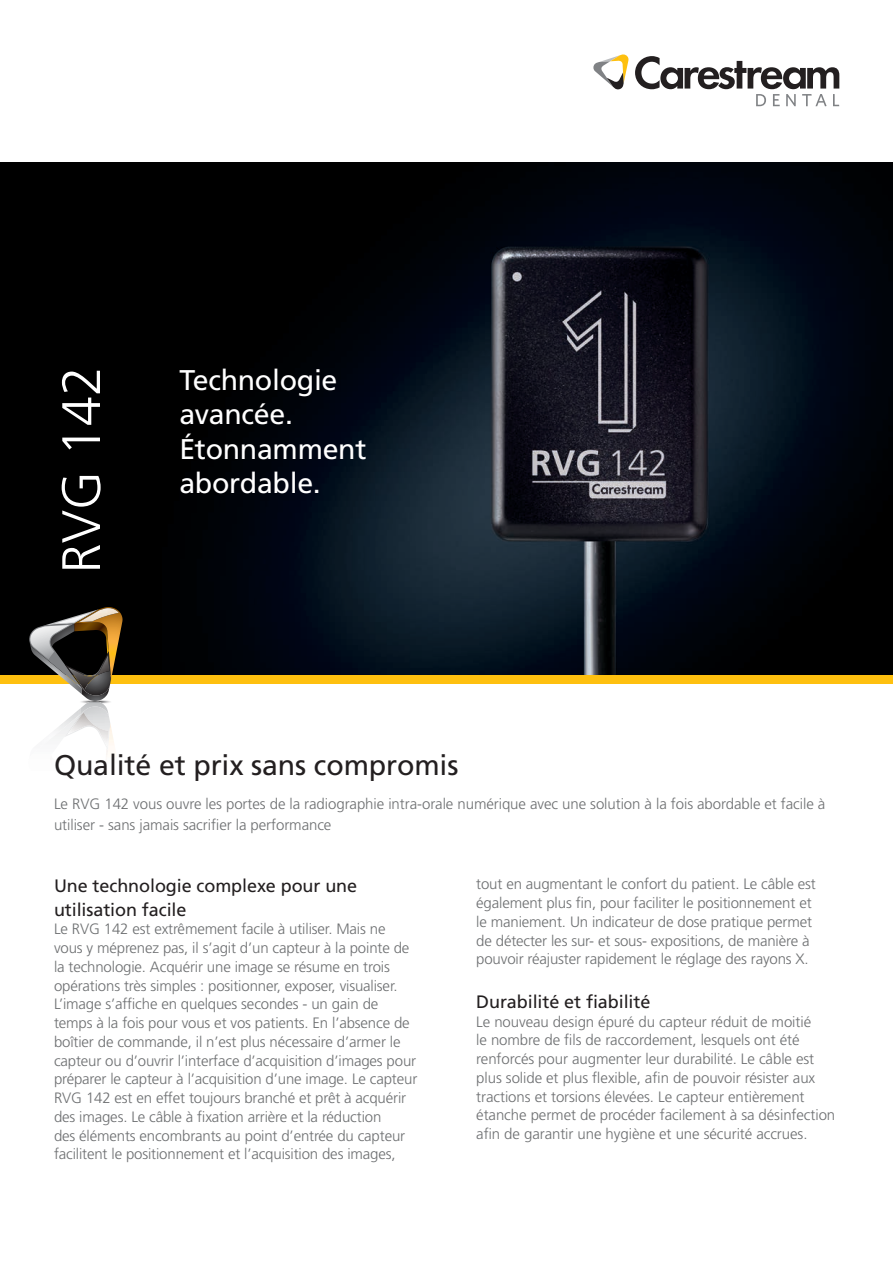
<style>
.page{position:relative;width:893px;height:1263px;background:#fff}
.page>*{position:absolute;margin:0;border:0;box-sizing:border-box;transform-origin:0 0}
.t1{font:300 54px "Frutiger LT Std";color:#fff}
.t2{font:28.5px/34.2px "Frutiger LT Std";letter-spacing:-.01em;color:#fff}
.t3{font:28.5px "Frutiger LT Std";letter-spacing:-.005em;color:#231f20}
.t4{font:18px/24px "Frutiger LT Std";letter-spacing:-.005em;color:#231f20}
.t5{font:300 15px/18.8px "Frutiger LT Std";letter-spacing:-.01em;color:#6d6f71}
</style>
<div class="page">
<img style="left:149px;top:162px;width:744px;height:513px">
<div style="left:0;top:162px;width:149px;height:518px;background:#000"></div>
<div style="left:0;top:675px;width:893px;height:9px;background:#fec00f"></div>
<svg style="left:29px;top:607px;width:94px;height:94px"></svg>
<img style="left:79px;top:608px;width:40px;height:14px">
<img style="left:81px;top:701px;width:28px;height:14px">
<img style="left:81px;top:706px;width:27px;height:9px">
<img style="left:106px;top:723px;width:8px;height:34px">
<img style="left:98px;top:715px;width:11px;height:32px">
<svg style="left:52px;top:708px;width:46px;height:31px"></svg>
<svg style="left:635px;top:56px;width:204px;height:50px"></svg>
<svg style="left:593px;top:54px;width:36px;height:36px"></svg>
<h1 class="t1" style="left:51px;top:573px;width:209px;rotate:-90deg">RVG 142</h1>
<h2 class="t2" style="left:179px;top:363px;width:189px">Technologie avancée.<br>Étonnamment abordable.</h2>
<h2 class="t3" style="left:54px;top:748px;width:406px">Qualité et prix sans compromis</h2>
<p class="t5" style="left:54px;top:793px;width:773px;line-height:21px">Le RVG 142 vous ouvre les portes de la radiographie intra-orale numérique avec une solution à la fois abordable et facile à utiliser - sans jamais sacrifier la performance</p>
<p class="t4" style="left:54px;top:873px;width:305px">Une technologie complexe pour une utilisation facile</p>
<p class="t5" style="left:54px;top:920px;width:365px">Le RVG 142 est extrêmement facile à utiliser. Mais ne vous y méprenez pas, il s’agit d’un capteur à la pointe de la technologie. Acquérir une image se résume en trois opérations très simples : positionner, exposer, visualiser.<br>L’image s’affiche en quelques secondes - un gain de temps à la fois pour vous et vos patients. En l’absence de boîtier de commande, il n’est plus nécessaire d’armer le capteur ou d’ouvrir l’interface d’acquisition d’images pour préparer le capteur à l’acquisition d’une image. Le capteur RVG 142 est en effet toujours branché et prêt à acquérir des images. Le câble à fixation arrière et la réduction<br>des éléments encombrants au point d’entrée du capteur facilitent le positionnement et l’acquisition des images,</p>
<p class="t5" style="left:476px;top:875px;width:341px">tout en augmentant le confort du patient. Le câble est également plus fin, pour faciliter le positionnement et le maniement. Un indicateur de dose pratique permet de détecter les sur- et sous- expositions, de manière à pouvoir réajuster rapidement le réglage des rayons X.</p>
<p class="t4" style="left:476px;top:990px;width:176px">Durabilité et fiabilité</p>
<p class="t5" style="left:476px;top:1012px;width:361px">Le nouveau design épuré du capteur réduit de moitié<br>le nombre de fils de raccordement, lesquels ont été renforcés pour augmenter leur durabilité. Le câble est plus solide et plus flexible, afin de pouvoir résister aux tractions et torsions élevées. Le capteur entièrement étanche permet de procéder facilement à sa désinfection afin de garantir une hygiène et une sécurité accrues.</p>
</div>
